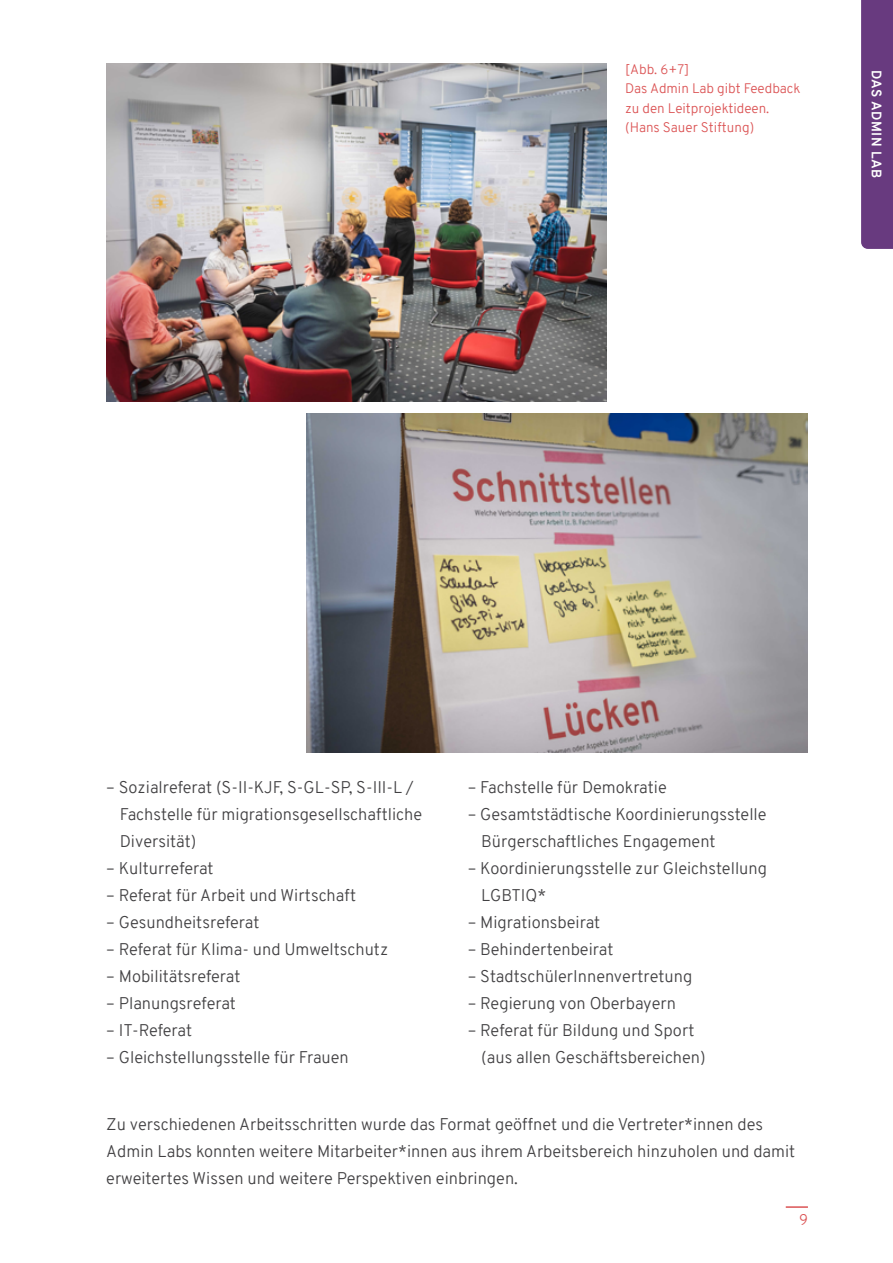
<style>
.page{position:relative;width:893px;height:1263px;background:#fff}
.page>*{position:absolute;margin:0;border:0;box-sizing:border-box;transform-origin:0 0}
.body_text_schwarz{font:300 16.5px/27px "Overpass";color:#414042}
.t1{font:300 15px "Overpass";color:#db5354}
.Bildunterschriften{font:300 13.5px/19.5px "Overpass";color:#db5354}
.t2{font:700 13.5px "Overpass";letter-spacing:.03em;color:#fff}
</style>
<div class="page">
<hr style="left:786px;top:1206px;width:22px;height:2px;background:#db5354">
<div style="left:861px;top:0;width:32px;height:249px;background:#683a7f"></div>
<img style="left:106px;top:64px;width:500px;height:337px">
<img style="left:307px;top:414px;width:501px;height:338px">
<p class="Bildunterschriften" style="left:625px;top:60px;width:66px">[Abb. 6+7]</p>
<p class="Bildunterschriften" style="left:625px;top:79px;width:177px">Das Admin Lab gibt Feedback zu den Leitprojektideen. (Hans Sauer Stiftung)</p>
<p class="t2" style="left:886px;top:70px;width:110px;rotate:90deg">DAS ADMIN LAB</p>
<p class="body_text_schwarz" style="left:120px;top:774px;width:304px;text-indent:-13px">– Sozialreferat (S-II-KJF, S-GL-SP, S-III-L /<br>Fachstelle für migrationsgesellschaftliche<br>Diversität)</p>
<p class="body_text_schwarz" style="left:106px;top:855px;width:109px">– Kulturreferat</p>
<p class="body_text_schwarz" style="left:106px;top:882px;width:251px">– Referat für Arbeit und Wirtschaft</p>
<p class="body_text_schwarz" style="left:106px;top:909px;width:155px">– Gesundheitsreferat</p>
<p class="body_text_schwarz" style="left:106px;top:936px;width:283px">– Referat für Klima- und Umweltschutz</p>
<p class="body_text_schwarz" style="left:106px;top:963px;width:136px">– Mobilitätsreferat</p>
<p class="body_text_schwarz" style="left:106px;top:990px;width:131px">– Planungsreferat</p>
<p class="body_text_schwarz" style="left:106px;top:1017px;width:87px">– IT-Referat</p>
<p class="body_text_schwarz" style="left:106px;top:1044px;width:244px">– Gleichstellungsstelle für Frauen</p>
<p class="body_text_schwarz" style="left:468px;top:774px;width:201px">– Fachstelle für Demokratie</p>
<p class="body_text_schwarz" style="left:481px;top:801px;width:287px;text-indent:-13px">– Gesamtstädtische Koordinierungsstelle<br>Bürgerschaftliches Engagement</p>
<p class="body_text_schwarz" style="left:481px;top:855px;width:287px;text-indent:-13px">– Koordinierungsstelle zur Gleichstellung<br>LGBTIQ*</p>
<p class="body_text_schwarz" style="left:468px;top:909px;width:134px">– Migrationsbeirat</p>
<p class="body_text_schwarz" style="left:468px;top:936px;width:147px">– Behindertenbeirat</p>
<p class="body_text_schwarz" style="left:468px;top:963px;width:226px">– StadtschülerInnenvertretung</p>
<p class="body_text_schwarz" style="left:468px;top:990px;width:210px">– Regierung von Oberbayern</p>
<p class="body_text_schwarz" style="left:481px;top:1017px;width:226px;text-indent:-13px">– Referat für Bildung und Sport (aus allen Geschäftsbereichen)</p>
<p class="body_text_schwarz" style="left:106px;top:1111px;width:690px">Zu verschiedenen Arbeitsschritten wurde das Format geöffnet und die Vertreter*innen des<br>Admin Labs konnten weitere Mitarbeiter*innen aus ihrem Arbeitsbereich hinzuholen und damit erweitertes Wissen und weitere Perspektiven einbringen.</p>
<p class="t1" style="left:799px;top:1209px;width:10px">9</p>
</div>
